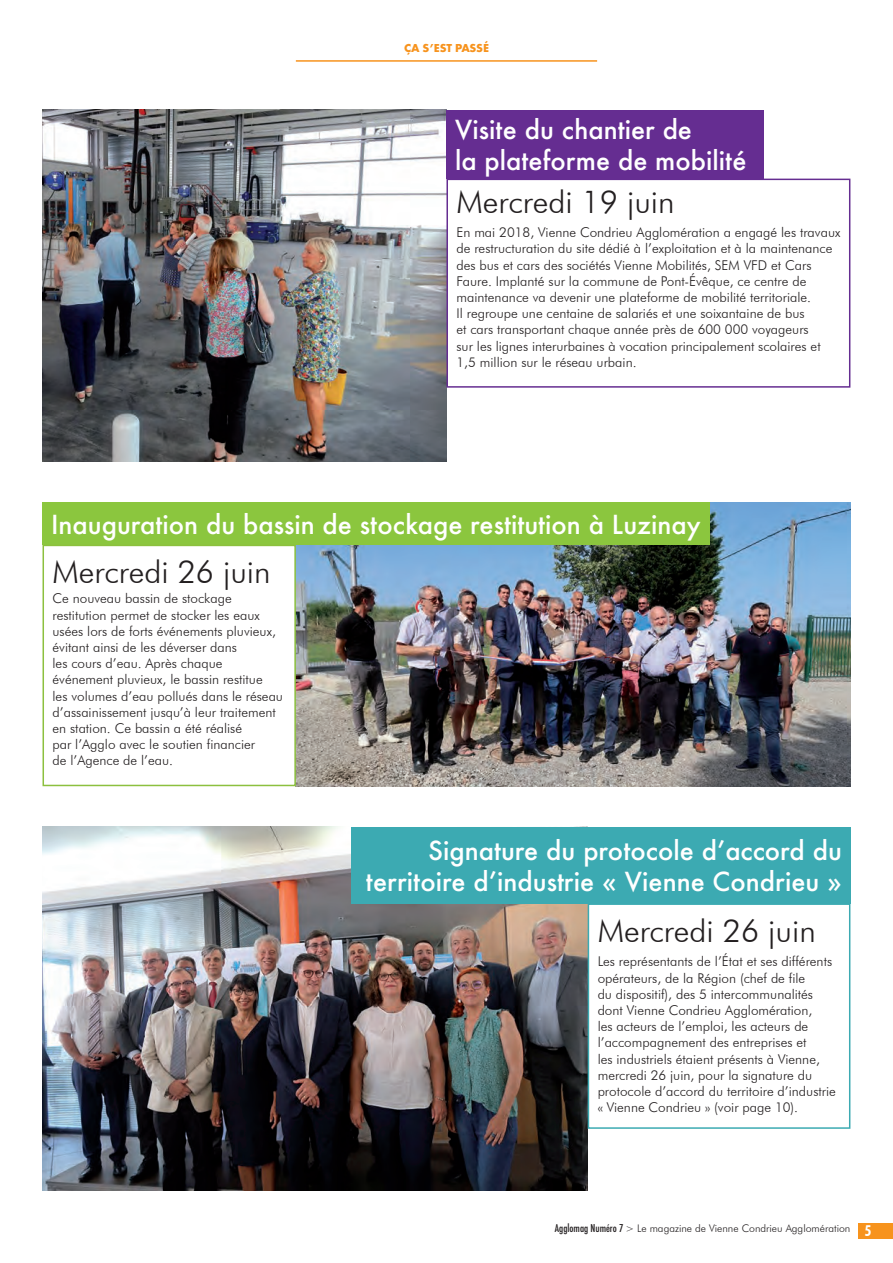
<style>
.page{position:relative;width:893px;height:1263px;background:#fff}
.page>*{position:absolute;margin:0;border:0;box-sizing:border-box;transform-origin:0 0}
.t1{font:300 31.5px "Futura BT";color:#231f20}
.t2{font:500 25.5px "Futura";color:#fff}
.t3{font:300 13.5px/16.2px "Futura BT";color:#231f20}
.t4{font:700 12px "Futura PT";color:#f7931d}
.t5{font:300 10.5px "Futura BT";color:#231f20}
.s1{font-family:"Futura";font-weight:500;font-stretch:condensed}
.s2{font-weight:700;font-stretch:condensed;font-size:15px;color:#fff}
</style>
<div class="page">
<div style="left:859px;top:1222px;width:34px;height:16px;background:#f7931d"></div>
<hr style="left:296px;top:60px;width:301px;height:2px;background:#f7931d">
<img style="left:43px;top:827px;width:545px;height:364px">
<img style="left:296px;top:502px;width:554px;height:284px">
<div style="left:43px;top:502px;width:667px;height:43px;background:#8bc63e"></div>
<div style="left:43px;top:545px;width:253px;height:241px;border:2px solid #8cc03e"></div>
<div style="left:588px;top:903px;width:262px;height:226px;border:2px solid #3caab2"></div>
<div style="left:351px;top:827px;width:499px;height:76px;background:#3caab2"></div>
<img style="left:43px;top:110px;width:403px;height:351px">
<div style="left:446px;top:179px;width:404px;height:209px;border:2px solid #652d91"></div>
<div style="left:446px;top:110px;width:318px;height:69px;background:#652d91"></div>
<p class="t4" style="left:404px;top:40px;width:86px">ÇA S’EST PASSÉ</p>
<p class="t2" style="left:455px;top:112px;width:239px">Visite du chantier de</p>
<p class="t2" style="left:455px;top:143px;width:293px">la plateforme de mobilité</p>
<p class="t1" style="left:456px;top:182px;width:220px">Mercredi 19 juin</p>
<p class="t3" style="left:456px;top:224px;width:385px">En mai 2018, Vienne Condrieu Agglomération a engagé les travaux de restructuration du site dédié à l’exploitation et à la maintenance des bus et cars des sociétés Vienne Mobilités, SEM VFD et Cars Faure. Implanté sur la commune de Pont-Évêque, ce centre de maintenance va devenir une plateforme de mobilité territoriale.</p>
<p class="t3" style="left:456px;top:305px;width:350px">Il regroupe une centaine de salariés et une soixantaine de bus</p>
<p class="t3" style="left:456px;top:321px;width:354px">et cars transportant chaque année près de 600 000 voyageurs</p>
<p class="t3" style="left:456px;top:338px;width:366px">sur les lignes interurbaines à vocation principalement scolaires et</p>
<p class="t3" style="left:456px;top:354px;width:182px">1,5 million sur le réseau urbain.</p>
<p class="t2" style="left:51px;top:507px;width:651px">Inauguration du bassin de stockage restitution à Luzinay</p>
<p class="t1" style="left:53px;top:552px;width:220px">Mercredi 26 juin</p>
<p class="t3" style="left:53px;top:590px;width:225px">Ce nouveau bassin de stockage restitution permet de stocker les eaux usées lors de forts événements pluvieux, évitant ainsi de les déverser dans</p>
<p class="t3" style="left:53px;top:655px;width:212px">les cours d’eau. Après chaque événement pluvieux, le bassin restitue</p>
<p class="t3" style="left:53px;top:687px;width:232px">les volumes d’eau pollués dans le réseau d’assainissement jusqu’à leur traitement en station. Ce bassin a été réalisé</p>
<p class="t3" style="left:53px;top:736px;width:204px">par l’Agglo avec le soutien financier</p>
<p class="t3" style="left:53px;top:752px;width:122px">de l’Agence de l’eau.</p>
<p class="t2" style="left:428px;top:833px;width:415px">Signature du protocole d’accord du</p>
<p class="t2" style="left:366px;top:864px;width:478px">territoire d’industrie « Vienne Condrieu »</p>
<p class="t1" style="left:598px;top:911px;width:220px">Mercredi 26 juin</p>
<p class="t3" style="left:598px;top:953px;width:240px">Les représentants de l’État et ses différents opérateurs, de la Région (chef de file<br>du dispositif), des 5 intercommunalités dont Vienne Condrieu Agglomération,<br>les acteurs de l’emploi, les acteurs de l’accompagnement des entreprises et<br>les industriels étaient présents à Vienne, mercredi 26 juin, pour la signature du protocole d’accord du territoire d’industrie « Vienne Condrieu » (voir page 10).</p>
<p class="t5" style="left:555px;top:1222px;width:318px"><span class="s1">Agglomag Numéro 7</span> &gt; Le magazine de Vienne Condrieu Agglomération <span class="s2">5</span></p>
</div>
